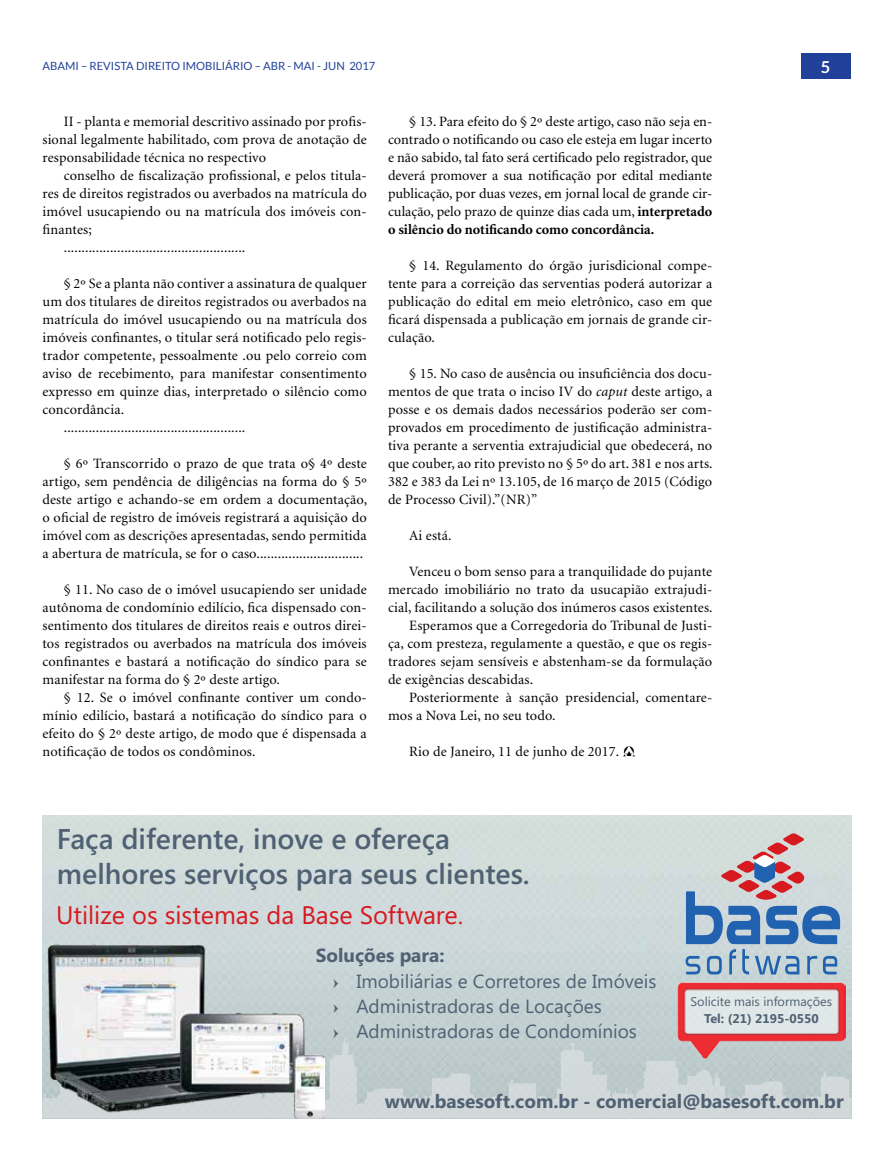
<style>
.page{position:relative;width:893px;height:1170px;background:#fff}
.page>*{position:absolute;margin:0;border:0;box-sizing:border-box;transform-origin:0 0}
.t1{font:600 28.5px/34.2px "Segoe UI";color:#506174}
.t2{font:25.35px "Segoe UI";color:#d71920}
.t3{font:19.05px/25.3px "Segoe UI";color:#506174}
.t4{font:700 19.05px "Segoe UI";color:#506174}
.t5{font:700 16.5px "Lato";color:#fff}
.t6{font:14.25px/18px "Minion";letter-spacing:.01em;color:#000;text-align:justify}
.t7{font:12.75px "Segoe UI";color:#506174}
.t8{font:700 12.75px "Segoe UI";color:#506174}
.t9{font:11.25px "Lato";color:#21409a}
.s1{font-weight:700}
.s2{font-style:italic}
</style>
<div class="page">
<div style="left:801px;top:53px;width:49px;height:26px;background:#21409a"></div>
<svg style="left:623px;top:746px;width:12px;height:10px"></svg>
<svg style="left:43px;top:1022px;width:808px;height:96px;fill:#c1cfd0"></svg>
<svg style="left:686px;top:833px;width:154px;height:141px"></svg>
<img style="left:677px;top:982px;width:169px;height:75px">
<img style="left:47px;top:943px;width:277px;height:175px">
<svg style="left:334px;top:978px;width:4px;height:9px"></svg>
<svg style="left:334px;top:1004px;width:4px;height:8px"></svg>
<svg style="left:334px;top:1029px;width:4px;height:9px"></svg>
<p class="t9" style="left:43px;top:60px;width:334px">ABAMI – REVISTA DIREITO IMOBILIÁRIO – ABR - MAI - JUN 2017</p>
<p class="t5" style="left:821px;top:57px;width:11px">5</p>
<p class="t6" style="left:43px;top:113px;width:326px;text-indent:21px">II - planta e memorial descritivo assinado por profis&shy;sional legalmente habilitado, com prova de anotação de responsabilidade técnica no respectivo</p>
<p class="t6" style="left:64px;top:167px;width:304px">conselho de fiscalização profissional, e pelos titula-</p>
<p class="t6" style="left:43px;top:185px;width:326px">res de direitos registrados ou averbados na matrícula do</p>
<p class="t6" style="left:43px;top:203px;width:326px">imóvel usucapiendo ou na matrícula dos imóveis con-</p>
<p class="t6" style="left:43px;top:221px;width:51px">finantes;</p>
<p class="t6" style="left:64px;top:239px;width:183px">...................................................</p>
<p class="t6" style="left:64px;top:275px;width:304px">§ 2º Se a planta não contiver a assinatura de qualquer</p>
<p class="t6" style="left:43px;top:293px;width:326px">um dos titulares de direitos registrados ou averbados na</p>
<p class="t6" style="left:43px;top:311px;width:326px">matrícula do imóvel usucapiendo ou na matrícula dos</p>
<p class="t6" style="left:43px;top:329px;width:326px">imóveis confinantes, o titular será notificado pelo regis-</p>
<p class="t6" style="left:43px;top:347px;width:326px">trador competente, pessoalmente .ou pelo correio com</p>
<p class="t6" style="left:43px;top:365px;width:326px">aviso de recebimento, para manifestar consentimento</p>
<p class="t6" style="left:43px;top:383px;width:326px">expresso em quinze dias, interpretado o silêncio como</p>
<p class="t6" style="left:43px;top:401px;width:83px">concordância.</p>
<p class="t6" style="left:64px;top:419px;width:183px">...................................................</p>
<p class="t6" style="left:43px;top:455px;width:326px;text-indent:21px">§ 6º Transcorrido o prazo de que trata o§ 4º deste artigo, sem pendência de diligências na forma do § 5º deste artigo e achando-se em ordem a documentação, o oficial de registro de imóveis registrará a aquisição do imóvel com as descrições apresentadas, sendo permitida a abertura de matrícula, se for o caso..............................</p>
<p class="t6" style="left:43px;top:581px;width:326px;text-indent:21px">§ 11. No caso de o imóvel usucapiendo ser unidade autônoma de condomínio edilício, fica dispensado con&shy;sentimento dos titulares de direitos reais e outros direi&shy;tos registrados ou averbados na matrícula dos imóveis confinantes e bastará a notificação do síndico para se manifestar na forma do § 2º deste artigo.</p>
<p class="t6" style="left:43px;top:689px;width:326px;text-indent:21px">§ 12. Se o imóvel confinante contiver um condo&shy;mínio edilício, bastará a notificação do síndico para o efeito do § 2º deste artigo, de modo que é dispensada a notificação de todos os condôminos.</p>
<p class="t6" style="left:388px;top:113px;width:326px;text-indent:21px">§ 13. Para efeito do § 2º deste artigo, caso não seja en&shy;contrado o notificando ou caso ele esteja em lugar incerto e não sabido, tal fato será certificado pelo registrador, que deverá promover a sua notificação por edital mediante publicação, por duas vezes, em jornal local de grande cir&shy;culação, pelo prazo de quinze dias cada um, <span class="s1">interpretado o silêncio do notificando como concordância.</span></p>
<p class="t6" style="left:388px;top:257px;width:326px;text-indent:21px">§ 14. Regulamento do órgão jurisdicional compe&shy;tente para a correição das serventias poderá autorizar a publicação do edital em meio eletrônico, caso em que ficará dispensada a publicação em jornais de grande cir&shy;culação.</p>
<p class="t6" style="left:388px;top:365px;width:326px;text-indent:21px">§ 15. No caso de ausência ou insuficiência dos docu&shy;mentos de que trata o inciso IV do <span class="s2">caput</span> deste artigo, a posse e os demais dados necessários poderão ser com&shy;provados em procedimento de justificação administra&shy;tiva perante a serventia extrajudicial que obedecerá, no que couber, ao rito previsto no § 5º do art. 381 e nos arts.<br>382 e 383 da Lei nº 13.105, de 16 março de 2015 (Código de Processo Civil).”(NR)”</p>
<p class="t6" style="left:409px;top:527px;width:44px">Ai está.</p>
<p class="t6" style="left:409px;top:563px;width:304px">Venceu o bom senso para a tranquilidade do pujante</p>
<p class="t6" style="left:388px;top:581px;width:326px">mercado imobiliário no trato da usucapião extrajudi-</p>
<p class="t6" style="left:388px;top:599px;width:326px">cial, facilitando a solução dos inúmeros casos existentes.</p>
<p class="t6" style="left:409px;top:617px;width:304px">Esperamos que a Corregedoria do Tribunal de Justi-</p>
<p class="t6" style="left:388px;top:635px;width:326px">ça, com presteza, regulamente a questão, e que os regis-</p>
<p class="t6" style="left:388px;top:653px;width:326px">tradores sejam sensíveis e abstenham-se da formulação</p>
<p class="t6" style="left:388px;top:671px;width:147px">de exigências descabidas.</p>
<p class="t6" style="left:409px;top:689px;width:304px">Posteriormente à sanção presidencial, comentare-</p>
<p class="t6" style="left:388px;top:707px;width:169px">mos a Nova Lei, no seu todo.</p>
<p class="t6" style="left:409px;top:743px;width:212px">Rio de Janeiro, 11 de junho de 2017.</p>
<h1 class="t1" style="left:57px;top:825px;width:474px">Faça diferente, inove e ofereça melhores serviços para seus clientes.</h1>
<h2 class="t2" style="left:56px;top:898px;width:409px">Utilize os sistemas da Base Software.</h2>
<h3 class="t4" style="left:316px;top:943px;width:130px">Soluções para:</h3>
<h3 class="t3" style="left:356px;top:970px;width:302px">Imobiliárias e Corretores de Imóveis<br>Administradoras de Locações<br>Administradoras de Condomínios</h3>
<p class="t7" style="left:691px;top:993px;width:143px">Solicite mais informações</p>
<p class="t8" style="left:704px;top:1010px;width:116px">Tel: (21) 2195-0550</p>
<h3 class="t4" style="left:385px;top:1089px;width:460px">www.basesoft.com.br - comercial@basesoft.com.br</h3>
</div>
